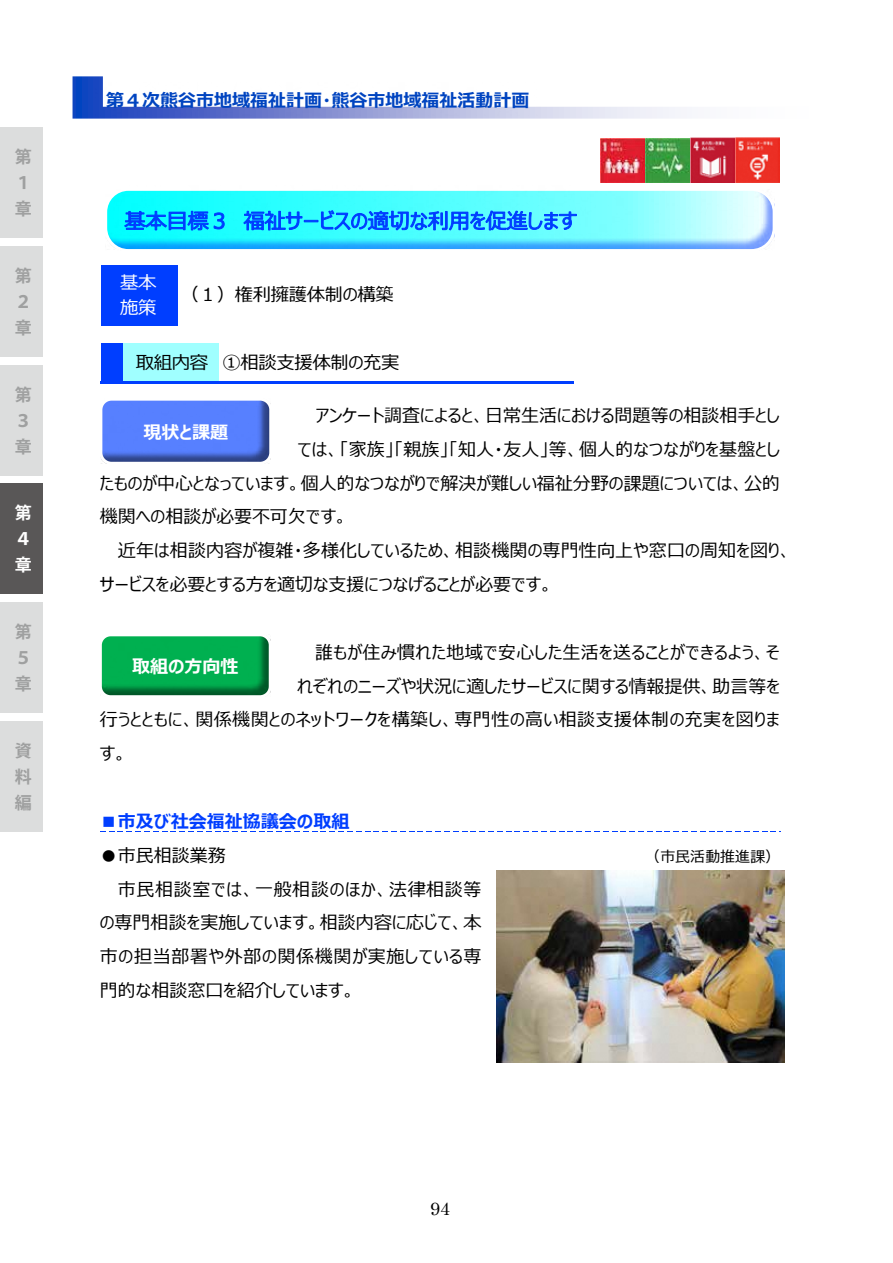
<style>
.page{position:relative;width:893px;height:1263px;background:#fff}
.page>*{position:absolute;margin:0;border:0;box-sizing:border-box;transform-origin:0 0}
.t1{font:18px/33.8px "Meiryo UI";letter-spacing:.005em;color:#000;text-align:justify}
.t2{font:18px "Meiryo UI";letter-spacing:.03em;color:#000}
.t3{font:700 18px "Meiryo UI";color:#0044c0}
.t4{font:700 18px "Meiryo UI";color:#003eff}
.t5{font:18px "Meiryo UI";letter-spacing:-.025em;color:#000}
.t6{font:18px "Meiryo UI";letter-spacing:-.015em;color:#000}
.t7{font:700 18px "Meiryo UI";color:#fff}
.t8{font:18px/24.8px "Meiryo UI";color:#fff}
.t9{font:18px "Century";color:#000}
.t10{font:700 16.95px/26.1px "Koz Go Pr 6 N";color:#9fa0a0}
.t11{font:700 16.95px/26.1px "Koz Go Pr 6 N";color:#fff}
.t12{font:15px "Meiryo UI";color:#000}
</style>
<div class="page">
<img style="left:103px;top:402px;width:165px;height:59px">
<div style="left:99px;top:398px;width:173px;height:67px;border:3px solid #fff;border-radius:11px"></div>
<img style="left:103px;top:637px;width:165px;height:57px">
<div style="left:99px;top:633px;width:173px;height:65px;border:3px solid #fff;border-radius:10px"></div>
<img style="left:496px;top:871px;width:288px;height:191px">
<svg style="left:100px;top:831px;width:680px;height:1px"></svg>
<img style="left:601px;top:138px;width:179px;height:44px">
<div style="left:101px;top:265px;width:77px;height:61px;background:#003eff"></div>
<div style="left:101px;top:343px;width:24px;height:40px;background:#003eff"></div>
<div style="left:124px;top:343px;width:95px;height:40px;background:#a0ffff"></div>
<hr style="left:100px;top:381px;width:474px;height:2px;background:#003eff">
<div style="left:104px;top:188px;width:672px;height:64px;border:3px solid #fff;border-radius:23px"></div>
<img style="left:122px;top:188px;width:465px;height:1px">
<svg style="left:106px;top:189px;width:668px;height:62px;background:#5ae1fe"></svg>
<svg style="left:73px;top:76px;width:608px;height:43px"></svg>
<img style="left:95px;top:82px;width:445px;height:34px">
<div style="left:0;top:246px;width:43px;height:111px;background:#dcdddd"></div>
<div style="left:0;top:365px;width:43px;height:110px;background:#dcdddd"></div>
<div style="left:0;top:603px;width:43px;height:110px;background:#dcdddd"></div>
<div style="left:0;top:721px;width:43px;height:110px;background:#dcdddd"></div>
<div style="left:0;top:484px;width:43px;height:110px;background:#595757"></div>
<div style="left:0;top:128px;width:43px;height:110px;background:#dcdddd"></div>
<p class="t10" style="left:15px;top:144px;width:18px">第<br>１章</p>
<p class="t10" style="left:15px;top:263px;width:18px">第<br>２章</p>
<p class="t10" style="left:15px;top:382px;width:18px">第<br>３章</p>
<p class="t11" style="left:15px;top:500px;width:18px">第<br>４章</p>
<p class="t10" style="left:15px;top:619px;width:18px">第<br>５章</p>
<p class="t10" style="left:15px;top:738px;width:18px;text-align:justify">資料編</p>
<p class="t3" style="left:106px;top:87px;width:425px">第４次熊谷市地域福祉計画・熊谷市地域福祉活動計画</p>
<p class="t8" style="left:120px;top:271px;width:38px">基本施策</p>
<p class="t6" style="left:181px;top:282px;width:214px">（１）権利擁護体制の構築</p>
<p class="t5" style="left:136px;top:350px;width:265px">取組内容 ①相談支援体制の充実</p>
<p class="t1" style="left:316px;top:399px;width:466px">アンケート調査によると、日常生活における問題等の相談相手とし</p>
<p class="t1" style="left:298px;top:433px;width:484px">ては、「家族」「親族」「知人・友人」等、個人的なつながりを基盤とし</p>
<p class="t1" style="left:100px;top:467px;width:682px">たものが中心となっています。個人的なつながりで解決が難しい福祉分野の課題については、公的</p>
<p class="t1" style="left:100px;top:501px;width:250px">機関への相談が必要不可欠です。</p>
<p class="t1" style="left:118px;top:535px;width:675px">近年は相談内容が複雑・多様化しているため、相談機関の専門性向上や窓口の周知を図り、</p>
<p class="t1" style="left:100px;top:568px;width:455px">サービスを必要とする方を適切な支援につなげることが必要です。</p>
<p class="t7" style="left:143px;top:420px;width:86px">現状と課題</p>
<p class="t1" style="left:315px;top:636px;width:466px">誰もが住み慣れた地域で安心した生活を送ることができるよう、そ</p>
<p class="t1" style="left:297px;top:670px;width:485px">れぞれのニーズや状況に適したサービスに関する情報提供、助言等を</p>
<p class="t2" style="left:100px;top:707px;width:681px">行うとともに、関係機関とのネットワークを構築し、専門性の高い相談支援体制の充実を図りま</p>
<p class="t1" style="left:100px;top:738px;width:29px">す。</p>
<p class="t7" style="left:132px;top:654px;width:108px">取組の方向性</p>
<p class="t4" style="left:100px;top:809px;width:251px">■市及び社会福祉協議会の取組</p>
<p class="t1" style="left:100px;top:839px;width:127px">●市民相談業務</p>
<p class="t12" style="left:645px;top:846px;width:136px">（市民活動推進課）</p>
<p class="t1" style="left:100px;top:873px;width:383px;text-indent:18px">市民相談室では、一般相談のほか、法律相談等の専門相談を実施しています。相談内容に応じて、本市の担当部署や外部の関係機関が実施している専門的な相談窓口を紹介しています。</p>
<p class="t9" style="left:430px;top:1193px;width:22px">94</p>
</div>
